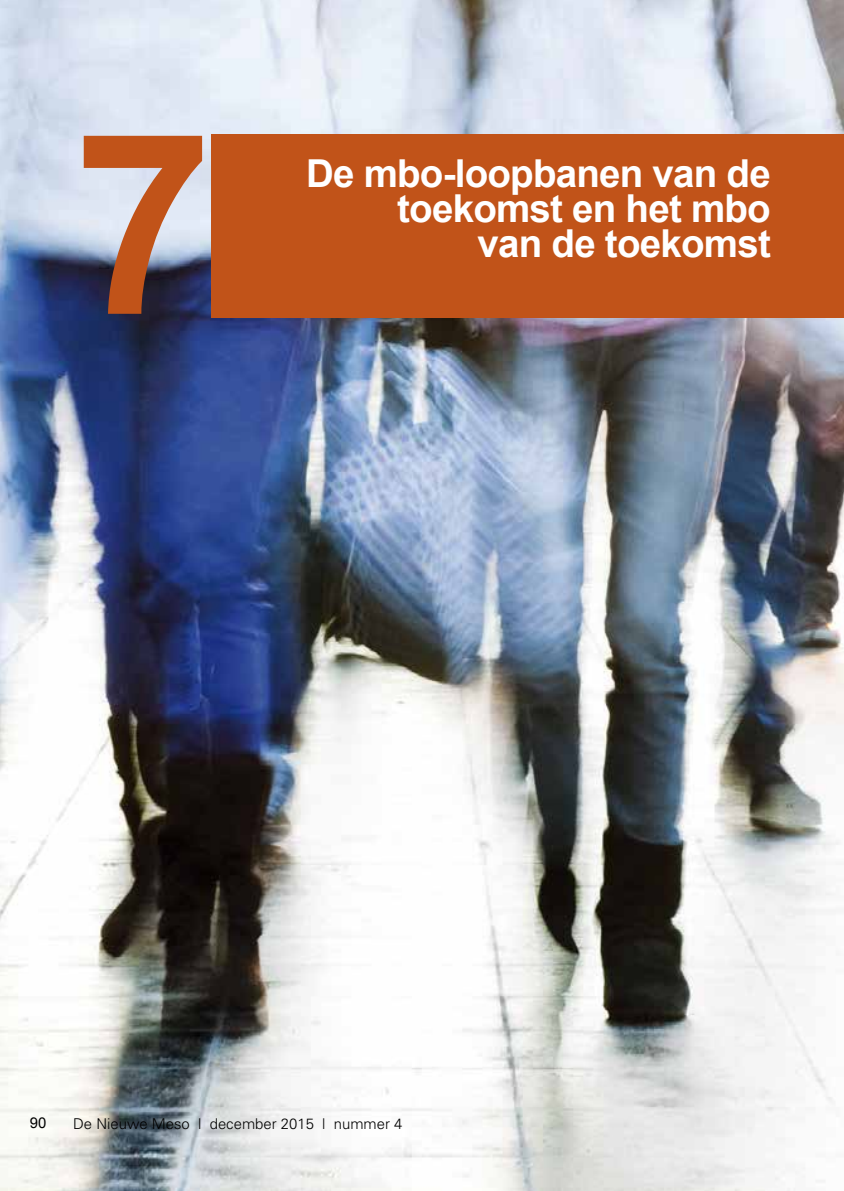
<style>
.page{position:relative;width:844px;height:1191px;background:#fff}
.page>*{position:absolute;margin:0;border:0;box-sizing:border-box;transform-origin:0 0}
.t1{font:700 252px "Arial";color:#c15319}
.t2{font:700 38.5px/35px "Arial";letter-spacing:-.02em;color:#fff;text-align:right}
.t3{font:300 14.88px "Univers";color:#000}
.t4{font:14.88px "Arial";color:#000}
</style>
<div class="page">
<img style="left:0;top:0;width:843px;height:1191px">
<div style="left:212px;top:134px;width:631px;height:183px;background:#c15319"></div>
<h1 class="t1" style="left:73px;top:59px;width:142px">7</h1>
<p class="t2" style="left:306px;top:157px;width:466px">De mbo-loopbanen van de toekomst en het mbo</p>
<p class="t2" style="left:477px;top:227px;width:295px">van de toekomst</p>
<p class="t4" style="left:30px;top:1113px;width:18px">90</p>
<p class="t3" style="left:73px;top:1114px;width:331px">De Nieuwe Meso | december 2015 | nummer 4</p>
</div>
